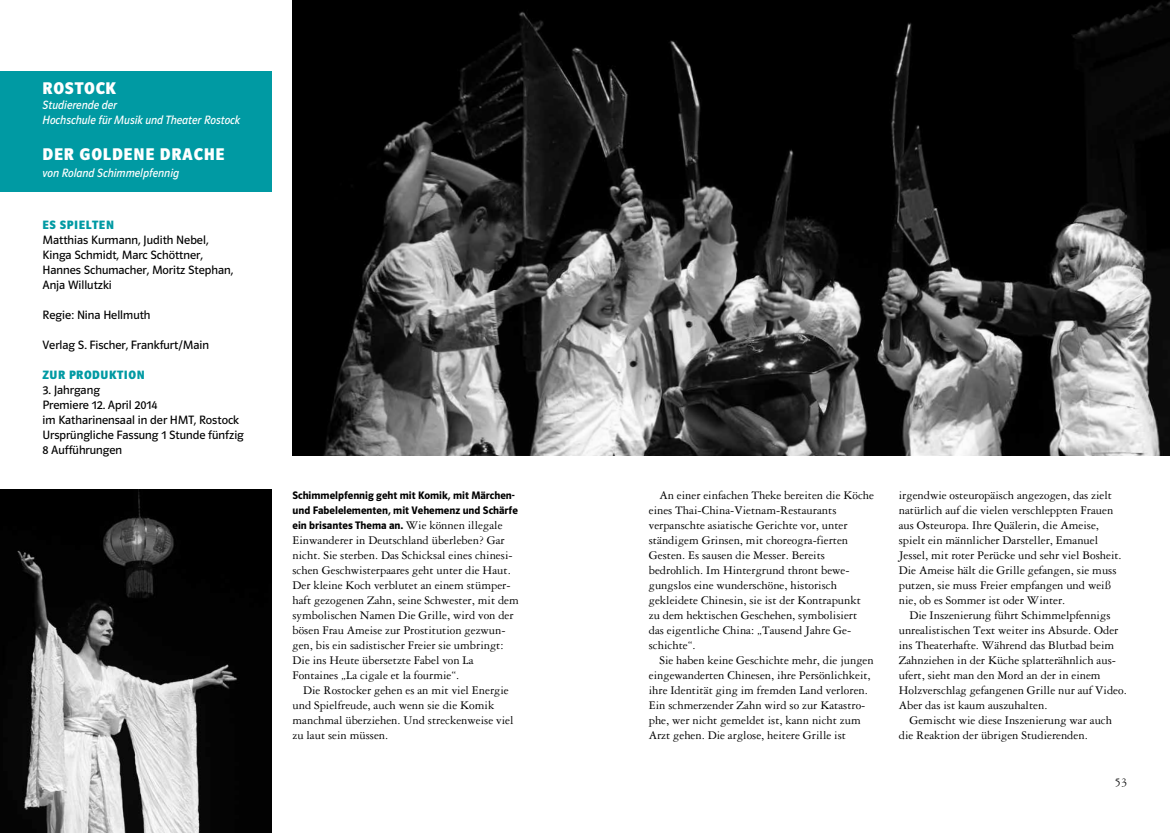
<style>
.page{position:relative;width:1170px;height:833px;background:#fff}
.page>*{position:absolute;margin:0;border:0;box-sizing:border-box;transform-origin:0 0}
.t1{font:700 17.5px "Polo 22 K";letter-spacing:.05em;color:#fff}
.t2{font:12.5px/15px "Garamond Three";color:#000}
.t3{font:12.5px/15px "Polo 22 K Buch";color:#000}
.t4{font:12.5px/15px "Polo 22 K Buch Kursiv";color:#fff;scale:.95 1}
.t5{font:700 12.5px "Polo 22 K";letter-spacing:.05em;color:#009aa3}
.t6{font:11.25px/15px "Polo 22 K Hfett";color:#000}
.s1{font-family:"Garamond Three";font-size:12.5px}
</style>
<div class="page">
<img style="left:292px;top:0;width:877px;height:455px">
<div style="left:0;top:71px;width:271px;height:120px;background:#009aa3"></div>
<img style="left:0;top:489px;width:271px;height:344px">
<h1 class="t1" style="left:43px;top:78px;width:75px">ROSTOCK</h1>
<p class="t4" style="left:43px;top:97px;width:210px">Studierende der<br>Hochschule für Musik und Theater Rostock</p>
<h1 class="t1" style="left:43px;top:144px;width:183px">DER GOLDENE DRACHE</h1>
<p class="t4" style="left:43px;top:166px;width:145px">von Roland Schimmelpfennig</p>
<p class="t5" style="left:43px;top:218px;width:73px">ES SPIELTEN</p>
<p class="t3" style="left:43px;top:233px;width:192px">Matthias Kurmann, Judith Nebel,<br>Kinga Schmidt, Marc Schöttner,<br>Hannes Schumacher, Moritz Stephan,<br>Anja Willutzki</p>
<p class="t3" style="left:43px;top:308px;width:109px">Regie: Nina Hellmuth</p>
<p class="t3" style="left:43px;top:338px;width:168px">Verlag S. Fischer, Frankfurt/Main</p>
<p class="t5" style="left:43px;top:368px;width:103px">ZUR PRODUKTION</p>
<p class="t3" style="left:43px;top:383px;width:203px">3. Jahrgang<br>Premiere 12. April 2014<br>im Katharinensaal in der HMT, Rostock<br>Ursprüngliche Fassung 1 Stunde fünfzig<br>8 Aufführungen</p>
<p class="t6" style="left:292px;top:488px;width:227px">Schimmelpfennig geht mit Komik, mit Märchen&shy;und Fabelelementen, mit Vehemenz und Schärfe ein brisantes Thema an. <span class="s1">Wie können illegale</span></p>
<p class="t2" style="left:292px;top:533px;width:228px">Einwanderer in Deutschland überleben? Gar nicht. Sie sterben. Das Schicksal eines chinesi&shy;schen Geschwisterpaares geht unter die Haut.<br>Der kleine Koch verblutet an einem stümper&shy;haft gezogenen Zahn, seine Schwester, mit dem symbolischen Namen Die Grille, wird von der bösen Frau Ameise zur Prostitution gezwun&shy;gen, bis ein sadistischer Freier sie umbringt:<br>Die ins Heute übersetzte Fabel von La Fontaines „La cigale et la fourmie“.</p>
<p class="t2" style="left:292px;top:683px;width:222px;text-indent:11px">Die Rostocker gehen es an mit viel Energie und Spielfreude, auch wenn sie die Komik manchmal überziehen. Und streckenweise viel zu laut sein müssen.</p>
<p class="t2" style="left:648px;top:488px;width:227px;text-indent:11px">An einer einfachen Theke bereiten die Köche eines Thai-China-Vietnam-Restaurants verpanschte asiatische Gerichte vor, unter ständigem Grinsen, mit choreogra-fierten Gesten. Es sausen die Messer. Bereits bedrohlich. Im Hintergrund thront bewe&shy;gungslos eine wunderschöne, historisch gekleidete Chinesin, sie ist der Kontrapunkt zu dem hektischen Geschehen, symbolisiert das eigentliche China: „Tausend Jahre Ge&shy;schichte“.</p>
<p class="t2" style="left:648px;top:653px;width:226px;text-indent:11px">Sie haben keine Geschichte mehr, die jungen eingewanderten Chinesen, ihre Persönlichkeit, ihre Identität ging im fremden Land verloren.<br>Ein schmerzender Zahn wird so zur Katastro&shy;phe, wer nicht gemeldet ist, kann nicht zum Arzt gehen. Die arglose, heitere Grille ist</p>
<p class="t2" style="left:898px;top:488px;width:224px">irgendwie osteuropäisch angezogen, das zielt natürlich auf die vielen verschleppten Frauen aus Osteuropa. Ihre Quälerin, die Ameise, spielt ein männlicher Darsteller, Emanuel Jessel, mit roter Perücke und sehr viel Bosheit.<br>Die Ameise hält die Grille gefangen, sie muss putzen, sie muss Freier empfangen und weiß nie, ob es Sommer ist oder Winter.</p>
<p class="t2" style="left:898px;top:608px;width:229px;text-indent:11px">Die Inszenierung führt Schimmelpfennigs unrealistischen Text weiter ins Absurde. Oder ins Theaterhafte. Während das Blutbad beim Zahnziehen in der Küche splatterähnlich aus&shy;ufert, sieht man den Mord an der in einem Holzverschlag gefangenen Grille nur auf Video.<br>Aber das ist kaum auszuhalten.</p>
<p class="t2" style="left:898px;top:713px;width:215px;text-indent:11px">Gemischt wie diese Inszenierung war auch die Reaktion der übrigen Studierenden.</p>
<p class="t2" style="left:1114px;top:774px;width:14px">53</p>
</div>
